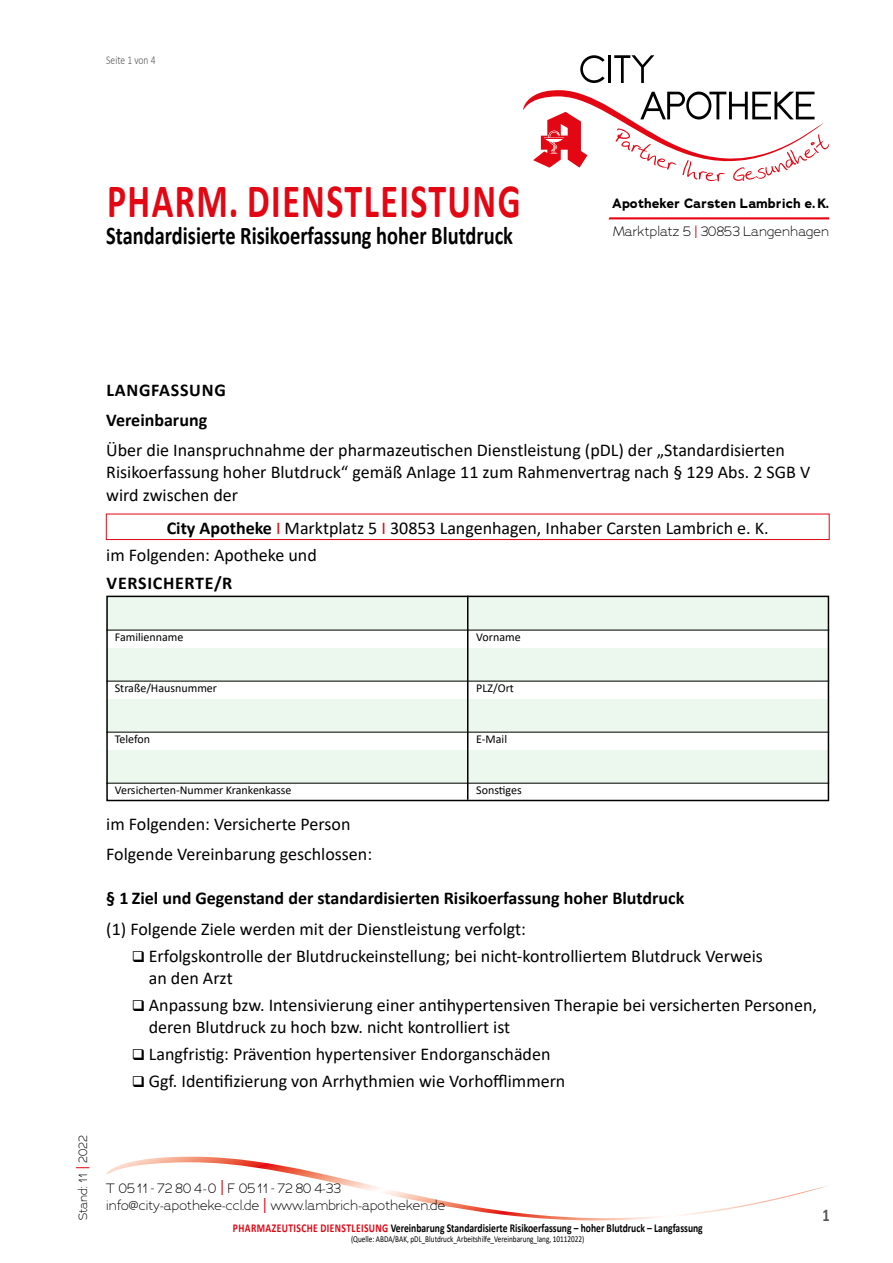
<style>
.page{position:relative;width:893px;height:1263px;background:#fff}
.page>*{position:absolute;margin:0;border:0;box-sizing:border-box;transform-origin:0 0}
.t1{font:700 48px "Calibri";letter-spacing:.04em;color:#e30613;scale:.75 1}
.t2{font:700 25.5px "Calibri";color:#000;scale:.8 1}
.t3{font:18px/22px "Calibri";color:#000}
.t4{font:700 18px/30.2px "Calibri";color:#000}
.t5{font:700 18px "Calibri";letter-spacing:.04em;color:#000}
.t6{font:700 18px "Calibri";color:#575756;scale:.8 1}
.t7{font:300 13.5px/17.2px "Adrianna";color:#000}
.t8{font:700 13.5px/28px "Adrianna";color:#000}
.t9{font:700 12px "Calibri";color:#000;scale:.8 1}
.t10{font:12px "Calibri";color:#000}
.t11{font:300 12px "Adrianna";color:#000}
.t12{font:300 12px "Calibri";color:#575756;scale:.8 1}
.t13{font:9px "Calibri";color:#000;scale:.8 1}
.s1{font-weight:300}
.s2{font-weight:400;font-size:16.8px;color:#e30613}
.s3{font-weight:700}
.s4{color:#e30613}
.s5{font-weight:400;font-size:18px;color:#e30613}
.s6{font-weight:400;font-size:20.25px;color:#e30613}
</style>
<div class="page">
<svg style="left:106px;top:1156px;width:721px;height:65px"></svg>
<div style="left:106px;top:597px;width:723px;height:33px;background:#ecf7ed"></div>
<div style="left:106px;top:648px;width:723px;height:33px;background:#ecf7ed"></div>
<div style="left:106px;top:699px;width:723px;height:33px;background:#ecf7ed"></div>
<div style="left:106px;top:750px;width:723px;height:33px;background:#ecf7ed"></div>
<hr style="left:106px;top:630px;width:723px;height:1px;background:#000">
<hr style="left:106px;top:681px;width:723px;height:1px;background:#000">
<hr style="left:106px;top:732px;width:723px;height:1px;background:#000">
<hr style="left:106px;top:783px;width:723px;height:1px;background:#000">
<hr style="left:467px;top:596px;width:1px;height:204px;background:#000">
<div style="left:106px;top:596px;width:723px;height:205px;border:2px solid #000"></div>
<div style="left:106px;top:514px;width:723px;height:26px;border:1px solid #e30613"></div>
<svg style="left:580px;top:55px;width:25px;height:28px"></svg>
<svg style="left:614px;top:55px;width:40px;height:28px"></svg>
<hr style="left:608px;top:55px;width:3px;height:28px;background:#000">
<svg style="left:523px;top:90px;width:306px;height:91px"></svg>
<svg style="left:608px;top:217px;width:221px;height:2px"></svg>
<p class="t12" style="left:106px;top:53px;width:63px">Seite 1 von 4</p>
<h1 class="t1" style="left:107px;top:167px;width:553px">PHARM. DIENSTLEISTUNG</h1>
<h2 class="t2" style="left:106px;top:217px;width:510px">Standardisierte Risikoerfassung hoher Blutdruck</h2>
<p class="t8" style="left:612px;top:189px;width:219px">Apotheker Carsten Lambrich e.K.<br><span class="s1">Marktplatz 5</span> <span class="s2">l</span> <span class="s1">30853 Langenhagen</span></p>
<p class="t4" style="left:106px;top:375px;width:121px">LANGFASSUNG<br>Vereinbarung</p>
<p class="t3" style="left:106px;top:439px;width:705px">Über die Inanspruchnahme der pharmazeutischen Dienstleistung (pDL) der „Standardisierten<br>Risikoerfassung hoher Blutdruck“ gemäß Anlage 11 zum Rahmenvertrag nach § 129 Abs. 2 SGB V wird zwischen der</p>
<p class="t3" style="left:167px;top:516px;width:603px"><span class="s3">City Apotheke</span> <span class="s4">I</span> Marktplatz 5 <span class="s4">I</span> 30853 Langenhagen, Inhaber Carsten Lambrich e. K.</p>
<p class="t3" style="left:106px;top:544px;width:212px">im Folgenden: Apotheke und</p>
<p class="t5" style="left:107px;top:570px;width:127px">VERSICHERTE/R</p>
<p class="t10" style="left:115px;top:629px;width:70px">Familienname</p>
<p class="t10" style="left:115px;top:680px;width:104px">Straße/Hausnummer</p>
<p class="t10" style="left:476px;top:629px;width:46px">Vorname</p>
<p class="t10" style="left:476px;top:680px;width:39px">PLZ/Ort</p>
<p class="t10" style="left:115px;top:731px;width:37px">Telefon</p>
<p class="t10" style="left:476px;top:731px;width:32px">E-Mail</p>
<p class="t10" style="left:115px;top:782px;width:178px">Versicherten-Nummer Krankenkasse</p>
<p class="t10" style="left:476px;top:782px;width:47px">Sonstiges</p>
<p class="t3" style="left:106px;top:808px;width:267px;line-height:30.2px">im Folgenden: Versicherte Person<br>Folgende Vereinbarung geschlossen:</p>
<p class="t4" style="left:106px;top:882px;width:580px">§ 1 Ziel und Gegenstand der standardisierten Risikoerfassung hoher Blutdruck</p>
<p class="t3" style="left:106px;top:917px;width:421px">(1) Folgende Ziele werden mit der Dienstleistung verfolgt:</p>
<p class="t3" style="left:149px;top:944px;width:616px;line-height:22.5px;text-indent:-17px">❑ Erfolgskontrolle der Blutdruckeinstellung; bei nicht-kontrolliertem Blutdruck Verweis an den Arzt</p>
<p class="t3" style="left:149px;top:993px;width:670px;line-height:22.5px;text-indent:-17px">❑ Anpassung bzw. Intensivierung einer antihypertensiven Therapie bei versicherten Personen, deren Blutdruck zu hoch bzw. nicht kontrolliert ist</p>
<p class="t3" style="left:132px;top:1042px;width:420px">❑ Langfristig: Prävention hypertensiver Endorganschäden</p>
<p class="t3" style="left:132px;top:1069px;width:435px">❑ Ggf. Identifizierung von Arrhythmien wie Vorhofflimmern</p>
<p class="t11" style="left:76px;top:1220px;width:87px;rotate:-90deg">Stand: 11 <span class="s5">l</span> 2022</p>
<p class="t7" style="left:106px;top:1179px;width:341px">T 0511-72804-0 <span class="s6">l</span> F 0511-72804-33 info@city-apotheke-ccl.de <span class="s6">l</span> www.lambrich-apotheken.de</p>
<p class="t9" style="left:233px;top:1219px;width:589px"><span class="s4">PHARMAZEUTISCHE DIENSTLEISUNG</span> Vereinbarung Standardisierte Risikoerfassung – hoher Blutdruck – Langfassung</p>
<p class="t13" style="left:351px;top:1233px;width:293px">(Quelle: ABDA/BAK, pDL_Blutdruck_Arbeitshilfe_Vereinbarung_lang, 10112022)</p>
<p class="t6" style="left:823px;top:1202px;width:11px">1</p>
</div>
